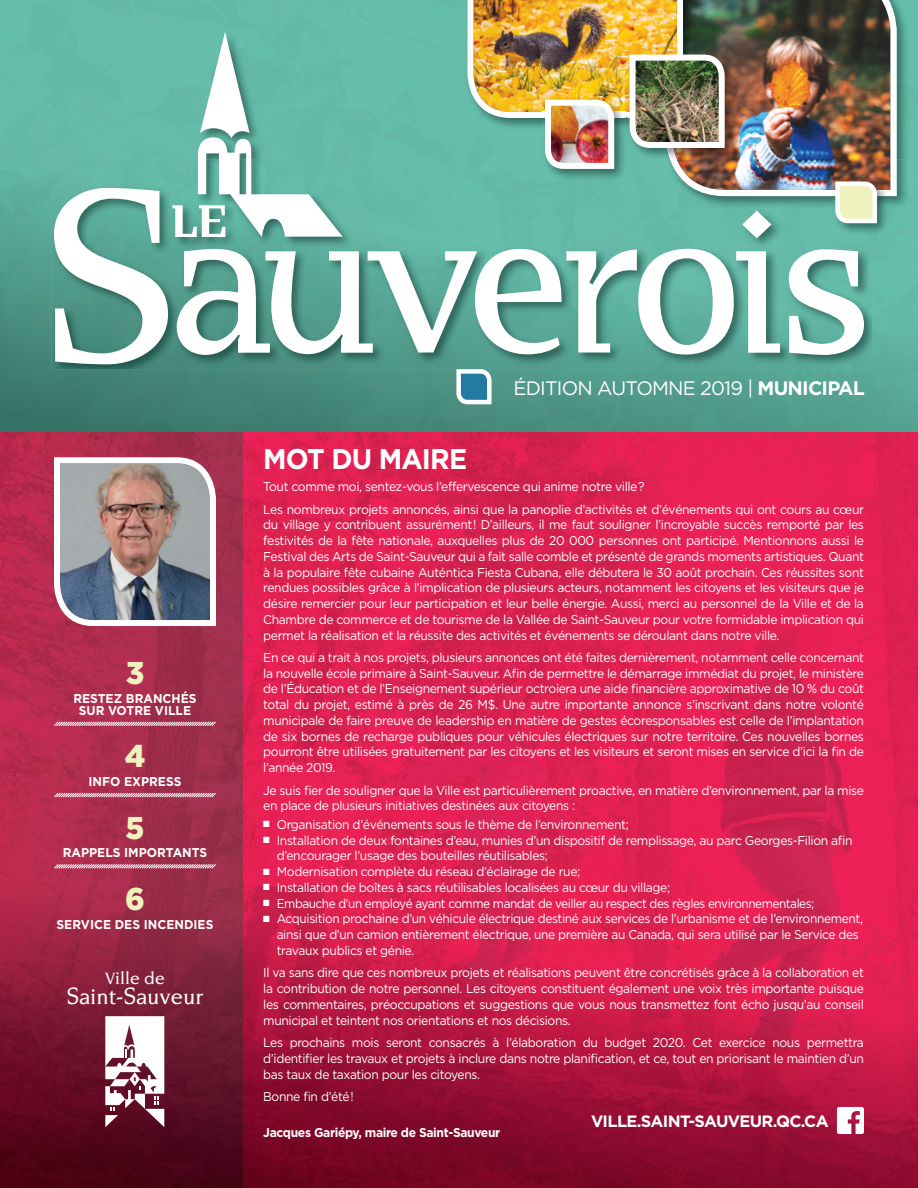
<style>
.page{position:relative;width:918px;height:1188px;background:#fff}
.page>*{position:absolute;margin:0;border:0;box-sizing:border-box;transform-origin:0 0}
.t1{font:900 31.5px "Gotham";color:#eff2bc;scale:.95 1}
.t2{font:700 28.5px "Gotham";letter-spacing:-.03em;color:#fff;scale:.95 1}
.t3{font:500 22.35px "Novarese";color:#fff}
.t4{font:19.5px "Gotham";color:#fff}
.t5{font:500 17.7px "Novarese";color:#fff}
.t6{font:700 16.35px "Gotham";letter-spacing:-.04em;color:#fff}
.t7{font:12.75px/15.8px "Gotham";letter-spacing:-.03em;color:#fff;text-align:justify;scale:.95 1}
.t8{font:12.75px/15.8px "Gotham";letter-spacing:-.03em;color:#fff;scale:.94 1}
.t9{font:12.75px "Gotham";letter-spacing:-.03em;color:#fff;scale:.93 1}
.t10{font:700 12.75px/12px "Gotham";color:#fff;text-align:center;scale:.95 1}
.t11{font:700 12.75px "Gotham";letter-spacing:-.03em;color:#fff;scale:.95 1}
.s1{font-size:25.65px}
.s2{font-weight:700}
</style>
<div class="page">
<img style="left:0;top:432px;width:918px;height:756px">
<img style="left:0;top:0;width:101px;height:432px">
<img style="left:897px;top:0;width:21px;height:159px">
<img style="left:868px;top:159px;width:50px;height:273px">
<img style="left:101px;top:407px;width:767px;height:25px">
<img style="left:894px;top:159px;width:15px;height:49px">
<img style="left:51px;top:454px;width:168px;height:175px">
<svg style="left:53px;top:721px;width:164px;height:6px"></svg>
<svg style="left:53px;top:792px;width:164px;height:6px"></svg>
<svg style="left:53px;top:863px;width:164px;height:6px"></svg>
<svg style="left:105px;top:1016px;width:59px;height:111px"></svg>
<svg style="left:837px;top:1107px;width:27px;height:27px"></svg>
<img style="left:54px;top:0;width:840px;height:407px">
<h1 class="t1" style="left:126px;top:655px;width:21px">3</h1>
<p class="t10" style="left:73px;top:692px;width:131px">RESTEZ BRANCHÉS<br>SUR VOTRE VILLE</p>
<h1 class="t1" style="left:125px;top:738px;width:23px">4</h1>
<p class="t10" style="left:89px;top:775px;width:99px">INFO EXPRESS</p>
<h1 class="t1" style="left:126px;top:809px;width:21px">5</h1>
<p class="t10" style="left:63px;top:846px;width:154px">RAPPELS IMPORTANTS</p>
<h1 class="t1" style="left:125px;top:880px;width:22px">6</h1>
<p class="t10" style="left:57px;top:918px;width:167px">SERVICE DES INCENDIES</p>
<h3 class="t5" style="left:105px;top:968px;width:62px">Ville de</h3>
<h3 class="t3" style="left:67px;top:985px;width:138px"><span class="s1">S</span>aint-<span class="s1">S</span>auveur</h3>
<h3 class="t4" style="left:513px;top:377px;width:353px">ÉDITION AUTOMNE 2019 | <span class="s2">MUNICIPAL</span></h3>
<h2 class="t2" style="left:263px;top:442px;width:216px">MOT DU MAIRE</h2>
<p class="t7" style="left:263px;top:475px;width:634px;line-height:22.5px">Tout comme moi, sentez-vous l’effervescence qui anime notre ville ?<br>Les nombreux projets annoncés, ainsi que la panoplie d’activités et d’événements qui ont cours au cœur</p>
<p class="t7" style="left:263px;top:517px;width:634px">du village y contribuent assurément ! D’ailleurs, il me faut souligner l’incroyable succès remporté par les festivités de la fête nationale, auxquelles plus de 20 000 personnes ont participé. Mentionnons aussi le Festival des Arts de Saint-Sauveur qui a fait salle comble et présenté de grands moments artistiques. Quant à la populaire fête cubaine Auténtica Fiesta Cubana, elle débutera le 30 août prochain. Ces réussites sont rendues possibles grâce à l’implication de plusieurs acteurs, notamment les citoyens et les visiteurs que je désire remercier pour leur participation et leur belle énergie. Aussi, merci au personnel de la Ville et de la Chambre de commerce et de tourisme de la Vallée de Saint-Sauveur pour votre formidable implication qui permet la réalisation et la réussite des activités et événements se déroulant dans notre ville.</p>
<p class="t7" style="left:263px;top:649px;width:634px">En ce qui a trait à nos projets, plusieurs annonces ont été faites dernièrement, notamment celle concernant la nouvelle école primaire à Saint-Sauveur. Afin de permettre le démarrage immédiat du projet, le ministère de l’Éducation et de l’Enseignement supérieur octroiera une aide financière approximative de 10 % du coût total du projet, estimé à près de 26 M$. Une autre importante annonce s’inscrivant dans notre volonté municipale de faire preuve de leadership en matière de gestes écoresponsables est celle de l’implantation de six bornes de recharge publiques pour véhicules électriques sur notre territoire. Ces nouvelles bornes pourront être utilisées gratuitement par les citoyens et les visiteurs et seront mises en service d’ici la fin de l’année 2019.</p>
<p class="t7" style="left:263px;top:782px;width:634px">Je suis fier de souligner que la Ville est particulièrement proactive, en matière d’environnement, par la mise en place de plusieurs initiatives destinées aux citoyens :</p>
<p class="t7" style="left:263px;top:816px;width:386px">■ Organisation d’événements sous le thème de l’environnement;</p>
<p class="t7" style="left:277px;top:832px;width:608px;text-indent:-13px">■ Installation de deux fontaines d’eau, munies d’un dispositif de remplissage, au parc Georges-Filion afin d’encourager l’usage des bouteilles réutilisables;</p>
<p class="t7" style="left:263px;top:864px;width:335px">■ Modernisation complète du réseau d’éclairage de rue;</p>
<p class="t7" style="left:263px;top:879px;width:430px">■ Installation de boîtes à sacs réutilisables localisées au cœur du village;</p>
<p class="t9" style="left:263px;top:896px;width:594px">■ Embauche d’un employé ayant comme mandat de veiller au respect des règles environnementales;</p>
<p class="t8" style="left:277px;top:911px;width:625px;text-indent:-14px">■ Acquisition prochaine d’un véhicule électrique destiné aux services de l’urbanisme et de l’environnement, ainsi que d’un camion entièrement électrique, une première au Canada, qui sera utilisé par le Service des travaux publics et génie.</p>
<p class="t7" style="left:263px;top:965px;width:634px">Il va sans dire que ces nombreux projets et réalisations peuvent être concrétisés grâce à la collaboration et la contribution de notre personnel. Les citoyens constituent également une voix très importante puisque les commentaires, préoccupations et suggestions que vous nous transmettez font écho jusqu’au conseil municipal et teintent nos orientations et nos décisions.</p>
<p class="t7" style="left:263px;top:1035px;width:634px">Les prochains mois seront consacrés à l’élaboration du budget 2020. Cet exercice nous permettra d’identifier les travaux et projets à inclure dans notre planification, et ce, tout en priorisant le maintien d’un bas taux de taxation pour les citoyens.</p>
<p class="t7" style="left:263px;top:1089px;width:97px">Bonne fin d’été !</p>
<p class="t11" style="left:263px;top:1125px;width:251px">Jacques Gariépy, maire de Saint-Sauveur</p>
<p class="t6" style="left:591px;top:1112px;width:239px">VILLE.SAINT-SAUVEUR.QC.CA</p>
</div>
